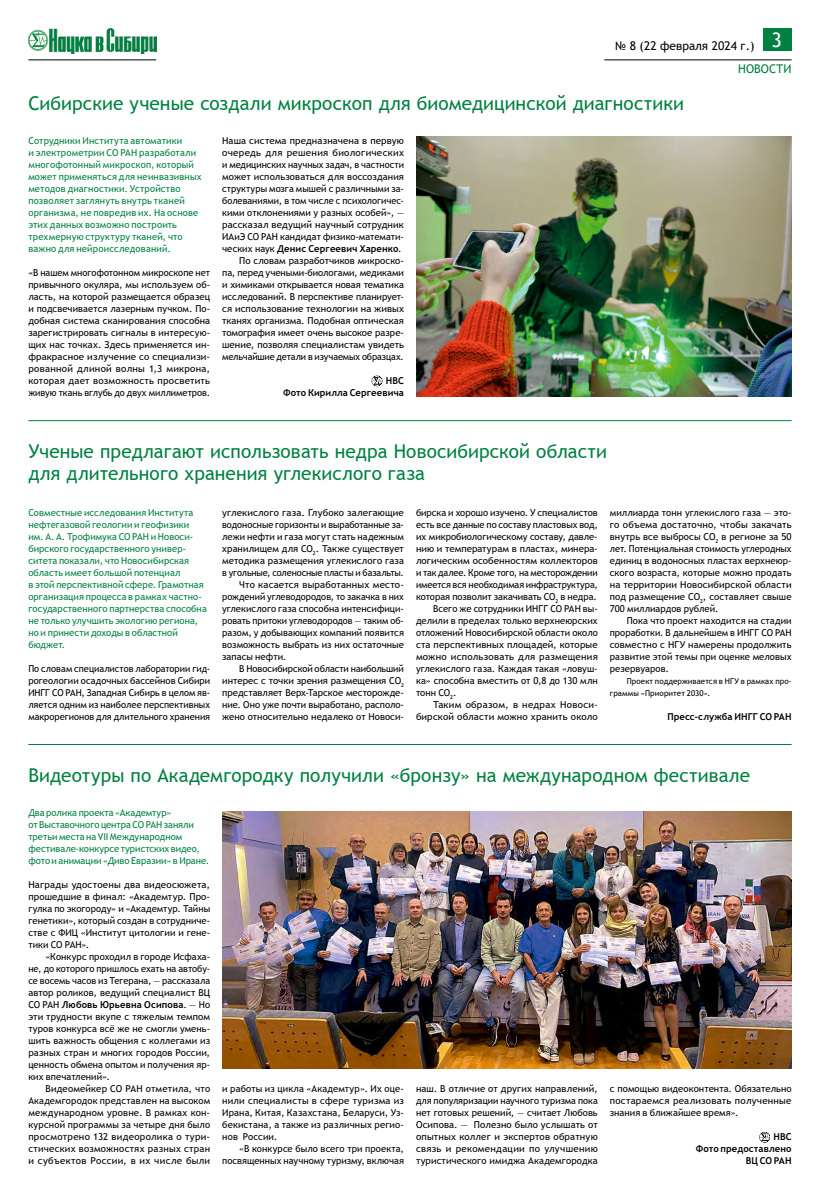
<style>
.page{position:relative;width:820px;height:1191px;background:#fff}
.page>*{position:absolute;margin:0;border:0;box-sizing:border-box;transform-origin:0 0}
.t1{font:19px/21.5px "Trebuchet MS";letter-spacing:.005em;color:#008141}
.t2{font:12px/22.3px "Trebuchet MS";color:#000}
.t3{font:9.5px/12px "Trebuchet MS";letter-spacing:.005em;color:#000;text-align:justify}
.t4{font:9.5px/12px "Trebuchet MS";letter-spacing:.01em;color:#008141}
.t5{font:700 9.5px/12px "Trebuchet MS";letter-spacing:.005em;color:#000;text-align:right}
.t6{font:9.5px "Trebuchet MS";letter-spacing:.025em;color:#000}
.t7{font:9.5px "Trebuchet MS";letter-spacing:.03em;color:#000}
.t8{font:8px/12px "Trebuchet MS";letter-spacing:.01em;color:#000}
.s1{color:#008141}
.s2{font-weight:700}
</style>
<div class="page">
<div style="left:762px;top:28px;width:29px;height:23px;background:#008141"></div>
<hr style="left:604px;top:60px;width:187px;height:1px;background:#000">
<img style="left:28px;top:28px;width:128px;height:25px">
<hr style="left:28px;top:60px;width:128px;height:1px;background:#000">
<hr style="left:28px;top:744px;width:763px;height:1px;background:#008141">
<hr style="left:28px;top:420px;width:763px;height:1px;background:#008141">
<svg style="left:371px;top:375px;width:11px;height:11px"></svg>
<img style="left:416px;top:136px;width:375px;height:260px">
<img style="left:222px;top:811px;width:569px;height:257px">
<svg style="left:759px;top:1131px;width:10px;height:11px"></svg>
<p class="t2" style="left:737px;top:35px;width:55px;text-indent:-123px">№ 8 (22 февраля 2024 г.) <sup>3<br></sup><span class="s1">НОВОСТИ</span></p>
<h1 class="t1" style="left:28px;top:92px;width:657px">Сибирские ученые создали микроскоп для биомедицинской диагностики</h1>
<p class="t4" style="left:28px;top:135px;width:175px">Сотрудники Института автоматики<br>и электрометрии СО РАН разработали многофотонный микроскоп, который может применяться для неинвазивных методов диагностики. Устройство позволяет заглянуть внутрь тканей организма, не повредив их. На основе этих данных возможно построить трехмерную структуру тканей, что важно для нейроисследований.</p>
<p class="t3" style="left:28px;top:267px;width:183px">«В нашем многофотонном микроскопе нет привычного окуляра, мы используем об&shy;ласть, на которой размещается образец и подсвечивается лазерным пучком. По&shy;добная система сканирования способна зарегистрировать сигналы в интересую&shy;щих нас точках. Здесь применяется ин&shy;фракрасное излучение со специализи&shy;рованной длиной волны 1,3 микрона, которая дает возможность просветить живую ткань вглубь до двух миллиметров.</p>
<p class="t3" style="left:222px;top:135px;width:183px;text-align:right">Наша система предназначена в первую очередь для решения биологических и медицинских научных задач, в частности может использоваться для воссоздания структуры мозга мышей с различными за&shy;болеваниями, в том числе с психологичес&shy;кими отклонениями у разных особей», — рассказал ведущий научный сотрудник ИАиЭ СО РАН кандидат физико-математи&shy;ческих наук <span class="s2">Денис Сергеевич Харенко</span>.<br>По словам разработчиков микроско-<br>па, перед учеными-биологами, медиками и химиками открывается новая тематика исследований. В перспективе планирует&shy;ся использование технологии на живых тканях организма. Подобная оптическая томография имеет очень высокое разре&shy;шение, позволяя специалистам увидеть мельчайшие детали в изучаемых образцах.</p>
<p class="t5" style="left:283px;top:375px;width:122px">НВС<br>Фото Кирилла Сергеевича</p>
<h1 class="t1" style="left:28px;top:440px;width:579px">Ученые предлагают использовать недра Новосибирской области для длительного хранения углекислого газа</h1>
<p class="t4" style="left:28px;top:507px;width:180px">Совместные исследования Института нефтегазовой геологии и геофизики им. А. А. Трофимука СО РАН и Новоси&shy;бирского государственного универ&shy;ситета показали, что Новосибирская область имеет большой потенциал<br>в этой перспективной сфере. Грамотная организация процесса в рамках частно&shy;государственного партнерства способна не только улучшить экологию региона, но и принести доходы в областной бюджет.</p>
<p class="t3" style="left:28px;top:663px;width:183px">По словам специалистов лаборатории гид&shy;рогеологии осадочных бассейнов Сибири ИНГГ СО РАН, Западная Сибирь в целом яв&shy;ляется одним из наиболее перспективных макрорегионов для длительного хранения</p>
<p class="t3" style="left:222px;top:507px;width:183px">углекислого газа. Глубоко залегающие</p>
<p class="t3" style="left:222px;top:519px;width:183px">водоносные горизонты и выработанные за-</p>
<p class="t3" style="left:222px;top:531px;width:183px">лежи нефти и газа могут стать надежным</p>
<p class="t3" style="left:222px;top:543px;width:183px">хранилищем для CO<sub>2</sub>. Также существует</p>
<p class="t3" style="left:222px;top:555px;width:183px">методика размещения углекислого газа</p>
<p class="t3" style="left:222px;top:567px;width:183px">в угольные, соленосные пласты и базальты.</p>
<p class="t3" style="left:239px;top:579px;width:166px">Что касается выработанных место-</p>
<p class="t3" style="left:222px;top:591px;width:183px">рождений углеводородов, то закачка в них</p>
<p class="t3" style="left:222px;top:603px;width:183px">углекислого газа способна интенсифици-</p>
<p class="t3" style="left:222px;top:615px;width:183px">ровать притоки углеводородов — таким об-</p>
<p class="t3" style="left:222px;top:627px;width:183px">разом, у добывающих компаний появится</p>
<p class="t3" style="left:222px;top:639px;width:183px">возможность выбрать из них остаточные</p>
<p class="t3" style="left:222px;top:651px;width:66px">запасы нефти.</p>
<p class="t3" style="left:239px;top:663px;width:166px">В Новосибирской области наибольший</p>
<p class="t3" style="left:222px;top:675px;width:183px">интерес с точки зрения размещения CO<sub>2</sub></p>
<p class="t3" style="left:222px;top:687px;width:183px">представляет Верх-Тарское месторожде-</p>
<p class="t3" style="left:222px;top:699px;width:183px">ние. Оно уже почти выработано, располо-</p>
<p class="t3" style="left:222px;top:711px;width:183px">жено относительно недалеко от Новоси-</p>
<p class="t3" style="left:416px;top:507px;width:183px">бирска и хорошо изучено. У специалистов</p>
<p class="t3" style="left:416px;top:519px;width:183px">есть все данные по составу пластовых вод,</p>
<p class="t3" style="left:416px;top:531px;width:183px">их микробиологическому составу, давле-</p>
<p class="t3" style="left:416px;top:543px;width:183px">нию и температурам в пластах, минера-</p>
<p class="t3" style="left:416px;top:555px;width:183px">логическим особенностям коллекторов</p>
<p class="t3" style="left:416px;top:567px;width:183px">и так далее. Кроме того, на месторождении</p>
<p class="t3" style="left:416px;top:579px;width:183px">имеется вся необходимая инфраструктура,</p>
<p class="t3" style="left:416px;top:591px;width:182px">которая позволит закачивать CO<sub>2</sub> в недра.</p>
<p class="t3" style="left:433px;top:603px;width:166px">Всего же сотрудники ИНГГ СО РАН вы-</p>
<p class="t3" style="left:416px;top:615px;width:183px">делили в пределах только верхнеюрских</p>
<p class="t3" style="left:416px;top:627px;width:183px">отложений Новосибирской области около</p>
<p class="t3" style="left:416px;top:639px;width:183px">ста перспективных площадей, которые</p>
<p class="t6" style="left:416px;top:651px;width:183px">можно использовать для размещения</p>
<p class="t3" style="left:416px;top:663px;width:183px">углекислого газа. Каждая такая «ловуш-</p>
<p class="t3" style="left:416px;top:675px;width:183px">ка» способна вместить от 0,8 до 130 млн</p>
<p class="t3" style="left:416px;top:687px;width:42px">тонн CO<sub>2</sub>.</p>
<p class="t7" style="left:433px;top:699px;width:166px">Таким образом, в недрах Новоси-</p>
<p class="t3" style="left:416px;top:711px;width:183px">бирской области можно хранить около</p>
<p class="t3" style="left:609px;top:507px;width:183px">миллиарда тонн углекислого газа — это&shy;го объема достаточно, чтобы закачать внутрь все выбросы CO<sub>2</sub> в регионе за 50 лет. Потенциальная стоимость углеродных единиц в водоносных пластах верхнеюр&shy;ского возраста, которые можно продать на территории Новосибирской области под размещение CO<sub>2</sub>, составляет свыше 700 миллиардов рублей.</p>
<p class="t3" style="left:609px;top:615px;width:183px;text-indent:17px">Пока что проект находится на стадии проработки. В дальнейшем в ИНГГ СО РАН совместно с НГУ намерены продолжить развитие этой темы при оценке меловых резервуаров.</p>
<p class="t8" style="left:609px;top:675px;width:183px;text-indent:17px">Проект поддерживается в НГУ в рамках про&shy;граммы «Приоритет 2030».</p>
<p class="t5" style="left:667px;top:711px;width:126px">Пресс-служба ИНГГ СО РАН</p>
<h1 class="t1" style="left:28px;top:764px;width:723px">Видеотуры по Академгородку получили «бронзу» на международном фестивале</h1>
<p class="t4" style="left:28px;top:807px;width:182px">Два ролика проекта «Академтур»<br>от Выставочного центра СО РАН заняли третьи места на VII Международном фестивале-конкурсе туристских видео, фото и анимации «Диво Евразии» в Иране.</p>
<p class="t3" style="left:28px;top:879px;width:183px">Награды удостоены два видеосюжета, прошедшие в финал: «Академтур. Про&shy;гулка по экогороду» и «Академтур. Тайны генетики», который создан в сотрудниче&shy;стве с ФИЦ «Институт цитологии и гене&shy;тики СО РАН».</p>
<p class="t3" style="left:28px;top:951px;width:183px;text-indent:17px">«Конкурс проходил в городе Исфаха&shy;не, до которого пришлось ехать на автобу&shy;се восемь часов из Тегерана, — рассказала автор роликов, ведущий специалист ВЦ СО РАН <span class="s2">Любовь Юрьевна Осипова</span>. — Но эти трудности вкупе с тяжелым темпом туров конкурса всё же не смогли умень&shy;шить важность общения с коллегами из разных стран и многих городов России, ценность обмена опытом и получения яр&shy;ких впечатлений».</p>
<p class="t3" style="left:28px;top:1083px;width:183px;text-indent:17px">Видеомейкер СО РАН отметила, что Академгородок представлен на высоком международном уровне. В рамках кон&shy;курсной программы за четыре дня было просмотрено 132 видеоролика о тури&shy;стических возможностях разных стран и субъектов России, в их числе были</p>
<p class="t3" style="left:222px;top:1083px;width:183px">и работы из цикла «Академтур». Их оце&shy;нили специалисты в сфере туризма из Ирана, Китая, Казахстана, Беларуси, Уз&shy;бекистана, а также из различных регио&shy;нов России.</p>
<p class="t3" style="left:222px;top:1143px;width:183px;text-align:right">«В конкурсе было всего три проекта, посвященных научному туризму, включая</p>
<p class="t3" style="left:416px;top:1083px;width:183px">наш. В отличие от других направлений, для популяризации научного туризма пока нет готовых решений, — считает Любовь Осипова. — Полезно было услышать от опытных коллег и экспертов обратную связь и рекомендации по улучшению туристического имиджа Академгородка</p>
<p class="t3" style="left:609px;top:1083px;width:183px">с помощью видеоконтента. Обязательно постараемся реализовать полученные знания в ближайшее время».</p>
<p class="t5" style="left:695px;top:1131px;width:97px">НВС<br>Фото предоставлено<br>ВЦ СО РАН</p>
</div>
